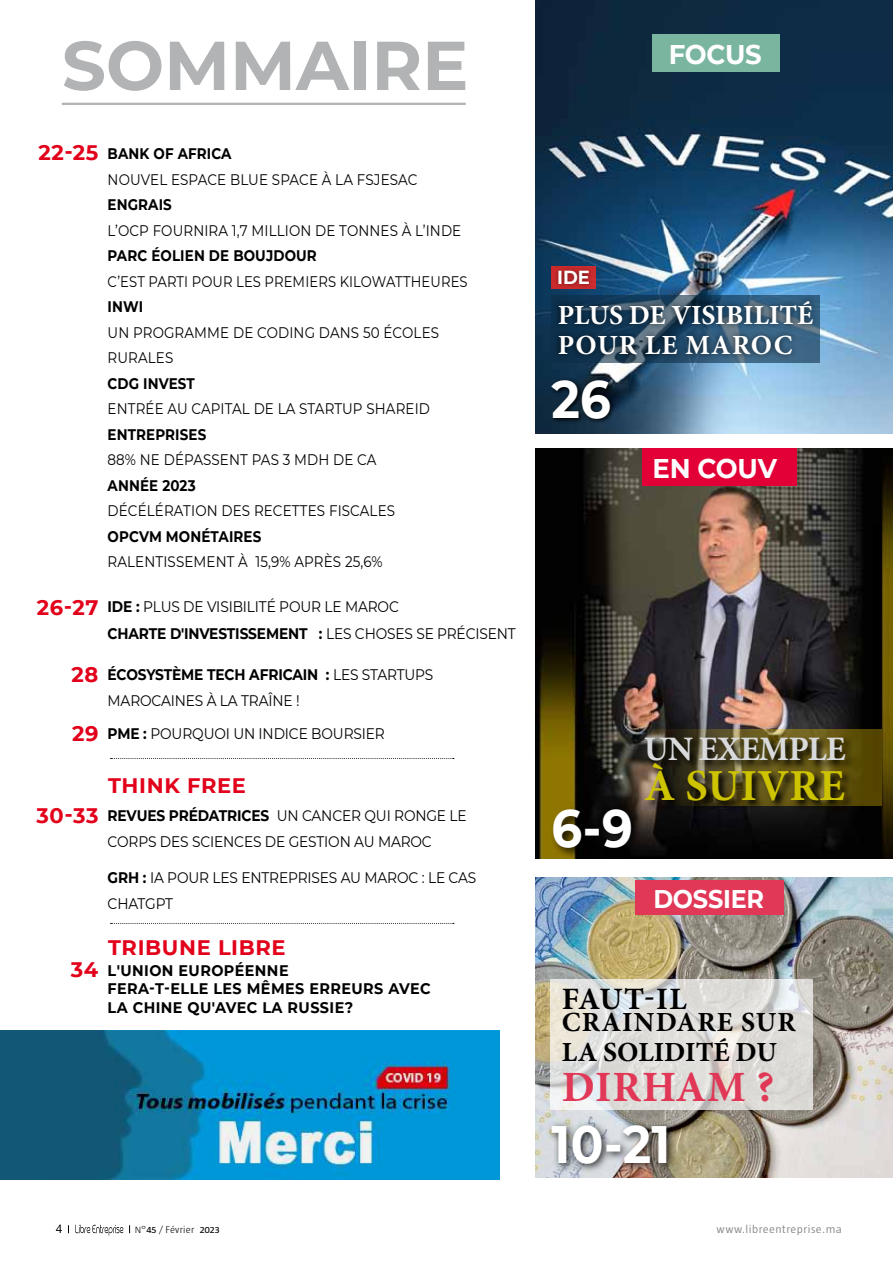
<style>
.page{position:relative;width:893px;height:1263px;background:#fff}
.page>*{position:absolute;margin:0;border:0;box-sizing:border-box;transform-origin:0 0}
.t1{font:700 69px "Montserrat";color:#b1b3b4}
.t2{font:700 52.5px "Montserrat";color:#fff;scale:.92 1}
.t3{font:700 44.4px "Minion Pro";letter-spacing:.01em;color:#cdc300}
.t4{font:700 43.2px "Minion Pro";letter-spacing:.02em;color:#e03856}
.t5{font:700 34.35px "Minion Pro";letter-spacing:-.03em;color:#d9dadb}
.t6{font:700 31.05px "Minion Pro";letter-spacing:.01em;color:#000}
.t7{font:700 27.75px/30.3px "Minion Pro";color:#fff}
.t8{font:700 27.6px/30.3px "Minion Pro";letter-spacing:.025em;color:#000}
.t9{font:700 27px "Montserrat";letter-spacing:-.015em;color:#fff;scale:.96 1}
.t10{font:700 25.5px "Montserrat";letter-spacing:-.01em;color:#fff;scale:.94 1}
.t11{font:700 21px "Montserrat";letter-spacing:.03em;color:#e2001a}
.t12{font:700 18.9px "Montserrat";color:#fff;scale:.95 1}
.t13{font:15.3px/25.5px "Montserrat";letter-spacing:.01em;color:#000;scale:.88 1}
.t14{font:15.3px/26.2px "Montserrat";letter-spacing:-.01em;color:#000;scale:.9 1}
.t15{font:700 15.3px "Montserrat";letter-spacing:.01em;color:#000;scale:.88 1}
.t16{font:700 15.3px/18.3px "Montserrat";letter-spacing:.03em;color:#000;scale:.94 1}
.t17{font:15.3px "Montserrat";letter-spacing:.01em;color:#000;scale:.86 1}
.t18{font:15.3px "Montserrat";letter-spacing:.01em;color:#000;scale:.9 1}
.t19{font:15.3px "Montserrat";letter-spacing:-.015em;color:#000;scale:.9 1}
.t20{font:12px "Helvetica Neue";color:#000}
.t21{font:300 11.4px "Taz";letter-spacing:.04em;color:#87888a;scale:1.11 1}
.t22{font:300 10.05px "Taz";letter-spacing:.02em;color:#000;scale:1.08 1}
.s1{font-weight:700}
.s2{font-size:9.3px}
.s3{font-weight:400;font-size:9.3px}
</style>
<div class="page">
<svg style="left:75px;top:1225px;width:48px;height:10px"></svg>
<img style="left:536px;top:0;width:357px;height:434px">
<img style="left:536px;top:878px;width:357px;height:300px">
<img style="left:536px;top:449px;width:357px;height:410px">
<img style="left:0;top:1030px;width:500px;height:149px">
<hr style="left:62px;top:103px;width:404px;height:2px;background:#b1b3b4">
<svg style="left:111px;top:758px;width:343px;height:1px"></svg>
<svg style="left:111px;top:923px;width:343px;height:1px"></svg>
<div style="left:549px;top:806px;width:93px;height:54px;background:#000;opacity:.85"></div>
<div style="left:545px;top:1120px;width:132px;height:54px;background:#000;opacity:.85"></div>
<svg style="left:549px;top:377px;width:66px;height:47px;background:#0a1925"></svg>
<div style="left:635px;top:880px;width:149px;height:35px;background:#e03856"></div>
<div style="left:642px;top:449px;width:154px;height:37px;background:#e20036"></div>
<div style="left:652px;top:34px;width:127px;height:38px;background:#7ab5a0"></div>
<img style="left:600px;top:729px;width:281px;height:77px">
<svg style="left:643px;top:736px;width:212px;height:74px;background:#433b19"></svg>
<svg style="left:550px;top:979px;width:262px;height:130px;background:#deddda"></svg>
<div style="left:551px;top:266px;width:45px;height:22px;background:#ca2a2c"></div>
<svg style="left:551px;top:295px;width:268px;height:68px"></svg>
<div style="left:552px;top:294px;width:266px;height:66px;background:#000;opacity:.75"></div>
<div style="left:554px;top:267px;width:39px;height:21px;background:#000;opacity:.48"></div>
<h1 class="t1" style="left:62px;top:16px;width:399px">SOMMAIRE</h1>
<h3 class="t11" style="left:38px;top:138px;width:62px">22-25</h3>
<p class="t15" style="left:108px;top:143px;width:142px">BANK OF AFRICA</p>
<p class="t13" style="left:108px;top:166px;width:354px">NOUVEL ESPACE BLUE SPACE À LA FSJESAC</p>
<p class="t15" style="left:108px;top:194px;width:75px">ENGRAIS</p>
<p class="t13" style="left:108px;top:217px;width:403px">L’OCP FOURNIRA 1,7 MILLION DE TONNES À L’INDE</p>
<p class="t15" style="left:108px;top:245px;width:239px">PARC ÉOLIEN DE BOUJDOUR</p>
<p class="t17" style="left:108px;top:271px;width:420px">C’EST PARTI POUR LES PREMIERS KILOWATTHEURES</p>
<p class="t15" style="left:108px;top:296px;width:42px">INWI</p>
<p class="t13" style="left:108px;top:319px;width:378px">UN PROGRAMME DE CODING DANS 50 ÉCOLES<br>RURALES</p>
<p class="t15" style="left:108px;top:372px;width:101px">CDG INVEST</p>
<p class="t13" style="left:108px;top:396px;width:368px">ENTRÉE AU CAPITAL DE LA STARTUP SHAREID</p>
<p class="t15" style="left:108px;top:423px;width:114px">ENTREPRISES</p>
<p class="t13" style="left:108px;top:447px;width:307px">88% NE DÉPASSENT PAS 3 MDH DE CA</p>
<p class="t15" style="left:108px;top:474px;width:102px">ANNÉE 2023</p>
<p class="t13" style="left:108px;top:498px;width:328px">DÉCÉLÉRATION DES RECETTES FISCALES</p>
<p class="t15" style="left:108px;top:525px;width:176px">OPCVM MONÉTAIRES</p>
<p class="t13" style="left:108px;top:549px;width:314px">RALENTISSEMENT À 15,9% APRÈS 25,6%</p>
<h3 class="t11" style="left:37px;top:592px;width:63px">26-27</h3>
<h3 class="t11" style="left:72px;top:660px;width:28px">28</h3>
<h3 class="t11" style="left:72px;top:718px;width:28px">29</h3>
<p class="t14" style="left:108px;top:593px;width:455px"><span class="s1">IDE :</span> PLUS DE VISIBILITÉ POUR LE MAROC<br><span class="s1">CHARTE D'INVESTISSEMENT :</span> LES CHOSES SE PRÉCISENT</p>
<p class="t14" style="left:108px;top:661px;width:363px"><span class="s1">ÉCOSYSTÈME TECH AFRICAIN :</span> LES STARTUPS<br>MAROCAINES À LA TRAÎNE !</p>
<p class="t14" style="left:108px;top:720px;width:310px"><span class="s1">PME :</span> POURQUOI UN INDICE BOURSIER</p>
<h3 class="t11" style="left:36px;top:800px;width:63px">30-33</h3>
<h3 class="t11" style="left:108px;top:770px;width:124px">THINK FREE</h3>
<p class="t14" style="left:108px;top:802px;width:401px"><span class="s1">REVUES PRÉDATRICES</span> UN CANCER QUI RONGE LE<br>CORPS DES SCIENCES DE GESTION AU MAROC</p>
<p class="t18" style="left:108px;top:867px;width:79px"><span class="s1">GRH :</span> IA POUR</p>
<p class="t18" style="left:212px;top:867px;width:10px">LES</p>
<p class="t18" style="left:241px;top:867px;width:11px">ENTREPRISES</p>
<p class="t18" style="left:341px;top:867px;width:54px">AU MAROC</p>
<p class="t18" style="left:422px;top:867px;width:41px">: LE CAS</p>
<p class="t19" style="left:108px;top:893px;width:74px">CHATGPT</p>
<h3 class="t11" style="left:71px;top:955px;width:29px">34</h3>
<h3 class="t11" style="left:108px;top:932px;width:176px">TRIBUNE LIBRE</h3>
<p class="t16" style="left:108px;top:961px;width:345px">L'UNION EUROPÉENNE<br>FERA-T-ELLE LES MÊMES ERREURS AVEC<br>LA CHINE QU'AVEC LA RUSSIE?</p>
<h3 class="t9" style="left:669px;top:35px;width:98px">FOCUS</h3>
<p class="t12" style="left:557px;top:264px;width:36px">IDE</p>
<h3 class="t7" style="left:558px;top:299px;width:257px">PLUS DE VISIBILITÉ<br>POUR LE MAROC</h3>
<h2 class="t2" style="left:551px;top:361px;width:66px">26</h2>
<h3 class="t9" style="left:653px;top:449px;width:131px">EN COUV</h3>
<h2 class="t2" style="left:551px;top:790px;width:90px">6-9</h2>
<h3 class="t5" style="left:644px;top:725px;width:203px">UN EXEMPLE</h3>
<h3 class="t3" style="left:644px;top:755px;width:202px">À SUIVRE</h3>
<h3 class="t10" style="left:653px;top:880px;width:119px">DOSSIER</h3>
<h3 class="t6" style="left:562px;top:977px;width:126px">FAUT-IL</h3>
<h3 class="t8" style="left:562px;top:1006px;width:236px">CRAINDaRE SUR<br>LA SOLIDITÉ DU</h3>
<h3 class="t4" style="left:562px;top:1056px;width:214px">DIRHAM ?</h3>
<h2 class="t2" style="left:551px;top:1106px;width:131px">10-21</h2>
<p class="t20" style="left:56px;top:1221px;width:8px">4</p>
<p class="t22" style="left:135px;top:1223px;width:80px"><span class="s2">N°</span><span class="s3">45</span> <span class="s2">/</span> Février <span class="s3">2023</span></p>
<p class="t21" style="left:717px;top:1223px;width:114px">www.libreentreprise.ma</p>
</div>
